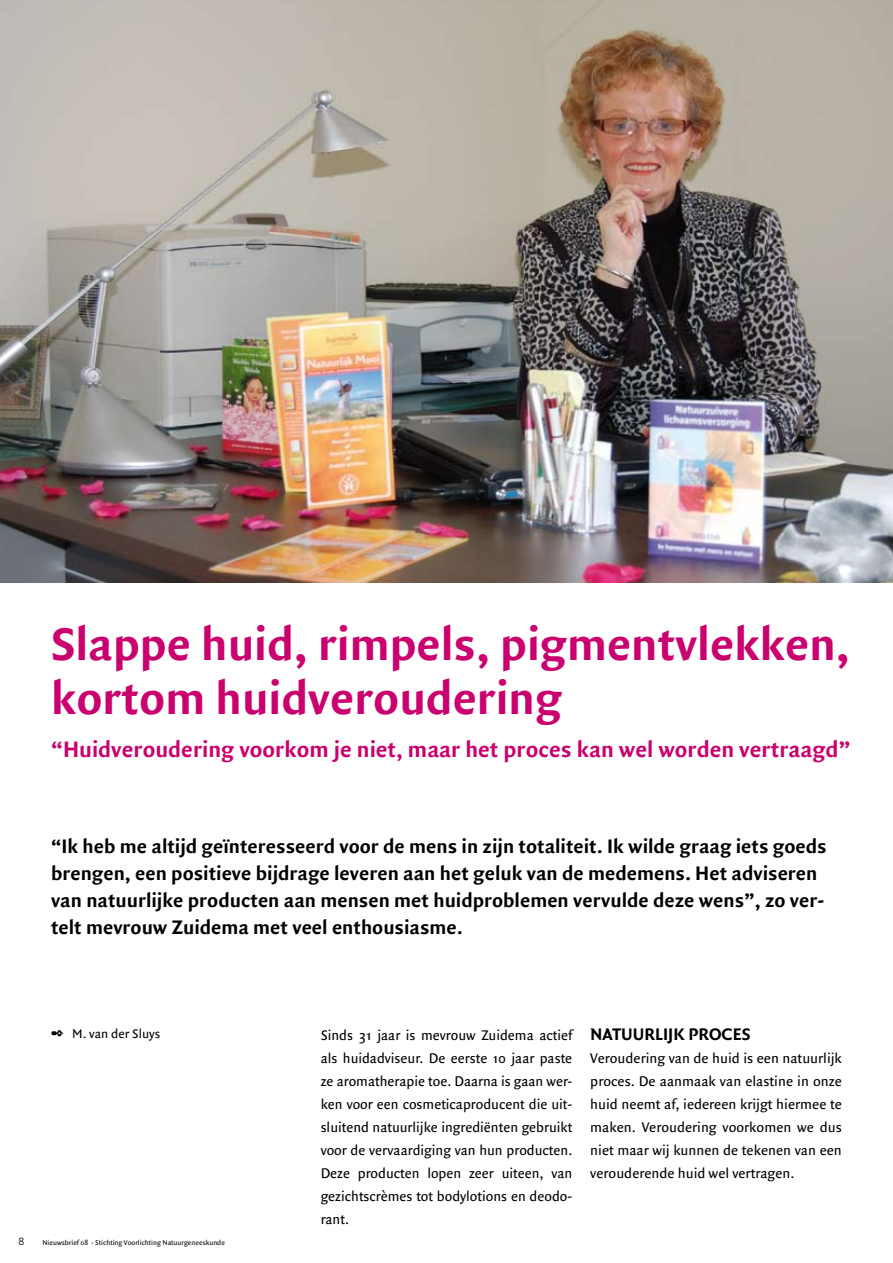
<style>
.page{position:relative;width:893px;height:1263px;background:#fff}
.page>*{position:absolute;margin:0;border:0;box-sizing:border-box;transform-origin:0 0}
.t1{font:700 49.5px/54px "Quadraat Sans";color:#ca006e}
.t2{font:700 24px "Quadraat Sans";color:#ca006e}
.t3{font:700 21px/27px "Quadraat Sans";color:#000}
.t4{font:700 18px "Quadraat Sans";color:#000}
.t5{font:15px/23px "Quadraat Sans";color:#000;text-align:justify}
.t6{font:13.5px "Quadraat Sans";color:#000}
.t7{font:300 10.5px "Frutiger";color:#000}
.t8{font:7.5px "Quadraat Sans";color:#000}
</style>
<div class="page">
<img style="left:0;top:0;width:893px;height:583px">
<h1 class="t1" style="left:51px;top:617px;width:800px">Slappe huid, rimpels, pigmentvlekken, kortom huidveroudering</h1>
<h2 class="t2" style="left:51px;top:736px;width:801px">“Huidveroudering voorkom je niet, maar het proces kan wel worden vertraagd”</h2>
<p class="t3" style="left:51px;top:833px;width:777px">“Ik heb me altijd geïnteresseerd voor de mens in zijn totaliteit. Ik wilde graag iets goeds brengen, een positieve bijdrage leveren aan het geluk van de medemens. Het adviseren van natuurlijke producten aan mensen met huidproblemen vervulde deze wens”, zo ver&shy;telt mevrouw Zuidema met veel enthousiasme.</p>
<p class="t6" style="left:72px;top:1026px;width:90px">M. van der Sluys</p>
<p class="t7" style="left:18px;top:1235px;width:7px">8</p>
<p class="t8" style="left:43px;top:1238px;width:184px">Nieuwsbrief 08 - Stichting Voorlichting Natuurgeneeskunde</p>
<p class="t5" style="left:321px;top:1024px;width:253px">Sinds 31 jaar is mevrouw Zuidema actief als huidadviseur. De eerste 10 jaar paste ze aromatherapie toe. Daarna is gaan wer&shy;ken voor een cosmeticaproducent die uit&shy;sluitend natuurlijke ingrediënten gebruikt voor de vervaardiging van hun producten.<br>Deze producten lopen zeer uiteen, van gezichtscrèmes tot bodylotions en deodo&shy;rant.</p>
<p class="t4" style="left:590px;top:1024px;width:161px">Natuurlijk proces</p>
<p class="t5" style="left:590px;top:1047px;width:253px">Veroudering van de huid is een natuurlijk proces. De aanmaak van elastine in onze huid neemt af, iedereen krijgt hiermee te maken. Veroudering voorkomen we dus niet maar wij kunnen de tekenen van een verouderende huid wel vertragen.</p>
</div>
